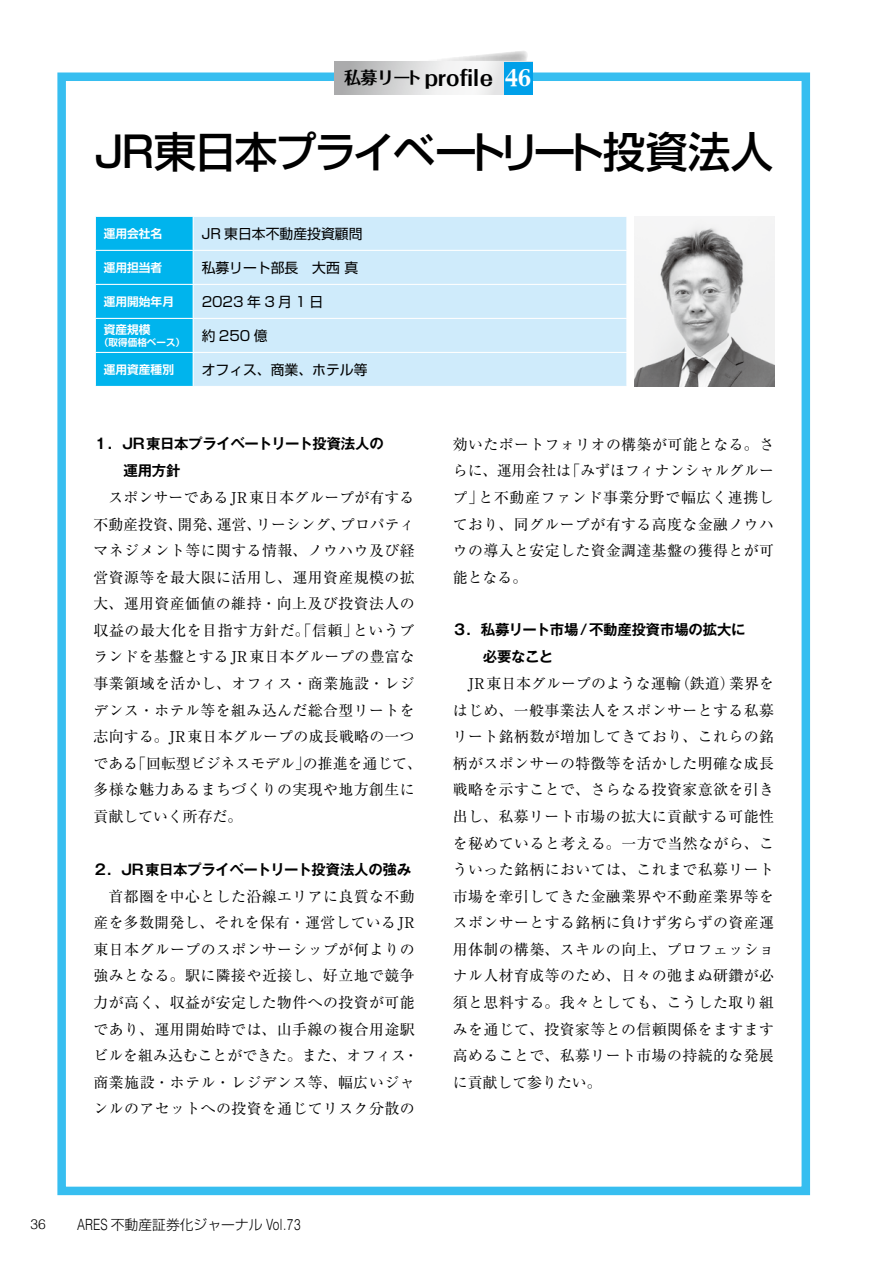
<style>
.page{position:relative;width:893px;height:1263px;background:#fff}
.page>*{position:absolute;margin:0;border:0;box-sizing:border-box;transform-origin:0 0}
.t1{font:500 42.45px "Shin Go Pro";letter-spacing:-.05em;color:#000}
.t2{font:700 21.3px "Folk Pro";color:#000}
.t3{font:14.85px/26.5px "Ryumin Pro";letter-spacing:.03em;color:#000;text-align:justify}
.t4{font:700 14.4px/26.5px "Gothic MB101 Pro De";letter-spacing:-.02em;color:#000}
.t5{font:13.8px "Shin Go Pro";color:#000}
.t6{font:300 13.8px "Shin Go Pro";color:#000}
.t7{font:13.8px "Shin Go Pro";letter-spacing:.25em;color:#000}
.t8{font:300 13.8px "Helvetica";color:#000}
.t9{font:700 11.7px "Shin Go Pro De";color:#fff}
.t10{font:700 9.6px "Shin Go Pro De";color:#fff}
.s1{font-size:16.95px}
.s2{font-family:"Capitals";font-weight:400;font-size:20.25px;color:#fff}
.s3{font-family:"Helvetica LT Std";font-size:15.45px}
</style>
<div class="page">
<div style="left:57px;top:72px;width:753px;height:1123px;border:9px solid #37bef0"></div>
<svg style="left:399px;top:51px;width:130px;height:11px"></svg>
<svg style="left:335px;top:62px;width:169px;height:33px"></svg>
<div style="left:504px;top:62px;width:28px;height:33px;background:#00a0e9"></div>
<img style="left:634px;top:216px;width:140px;height:170px">
<div style="left:96px;top:217px;width:97px;height:169px;background:#00b4ed"></div>
<div style="left:194px;top:217px;width:432px;height:169px;background:#cfebfb"></div>
<hr style="left:95px;top:250px;width:98px;height:1px;background:#fff">
<hr style="left:193px;top:250px;width:434px;height:1px;background:#fff">
<hr style="left:95px;top:284px;width:98px;height:1px;background:#fff">
<hr style="left:193px;top:284px;width:434px;height:1px;background:#fff">
<hr style="left:95px;top:318px;width:98px;height:1px;background:#fff">
<hr style="left:193px;top:318px;width:434px;height:1px;background:#fff">
<hr style="left:95px;top:352px;width:98px;height:1px;background:#fff">
<hr style="left:193px;top:352px;width:434px;height:1px;background:#fff">
<h2 class="t2" style="left:344px;top:59px;width:189px"><span class="s1">私募リート</span> profile <span class="s2">46</span></h2>
<h1 class="t1" style="left:94px;top:117px;width:681px">JR東日本プライベートリート投資法人</h1>
<p class="t9" style="left:104px;top:224px;width:60px">運用会社名</p>
<p class="t5" style="left:202px;top:222px;width:162px">JR 東日本不動産投資顧問</p>
<p class="t9" style="left:104px;top:258px;width:60px">運用担当者</p>
<p class="t5" style="left:202px;top:256px;width:158px">私募リート部長　大西真</p>
<p class="t9" style="left:104px;top:292px;width:72px">運用開始年月</p>
<p class="t7" style="left:202px;top:290px;width:123px">2023年3月1日</p>
<p class="t9" style="left:104px;top:320px;width:48px">資産規模</p>
<p class="t5" style="left:202px;top:222px;width:98px">●●●●●●●</p>
<p class="t5" style="left:202px;top:256px;width:98px">●●●●●●●</p>
<p class="t5" style="left:202px;top:290px;width:98px">●●●●●●●</p>
<p class="t5" style="left:202px;top:324px;width:98px">●●●●●●●</p>
<p class="t5" style="left:202px;top:358px;width:98px">●●●●●●●</p>
<p class="t10" style="left:99px;top:334px;width:170px">（取得価格ベース） <sup>約</sup> <sup>250</sup> <sup>億</sup></p>
<p class="t9" style="left:104px;top:360px;width:72px">運用資産種別</p>
<p class="t5" style="left:202px;top:358px;width:167px">オフィス、商業、ホテル等</p>
<p class="t4" style="left:123px;top:429px;width:262px;text-indent:-30px">１．JR東日本プライベートリート投資法人の運用方針</p>
<p class="t3" style="left:94px;top:483px;width:330px;text-align:left;text-indent:15px">スポンサーであるJR東日本グループが有する不動産投資、開発、運営、リーシング、プロパティマネジメント等に関する情報、ノウハウ及び経営資源等を最大限に活用し、運用資産規模の拡大、運用資産価値の維持・向上及び投資法人の収益の最大化を目指す方針だ。「信頼」というブランドを基盤とするJR東日本グループの豊富な事業領域を活かし、オフィス・商業施設・レジデンス・ホテル等を組み込んだ総合型リートを志向する。JR東日本グループの成長戦略の一つである「回転型ビジネスモデル」の推進を通じて、多様な魅力あるまちづくりの実現や地方創生に貢献していく所存だ。</p>
<p class="t4" style="left:93px;top:854px;width:320px">２．JR東日本プライベートリート投資法人の強み</p>
<p class="t3" style="left:94px;top:882px;width:326px;text-align:left;text-indent:15px">首都圏を中心とした沿線エリアに良質な不動産を多数開発し、それを保有・運営しているJR東日本グループのスポンサーシップが何よりの強みとなる。駅に隣接や近接し、好立地で競争力が高く、収益が安定した物件への投資が可能であり、運用開始時では、山手線の複合用途駅ビルを組み込むことができた。また、オフィス・商業施設・ホテル・レジデンス等、幅広いジャンルのアセットへの投資を通じてリスク分散の</p>
<p class="t3" style="left:453px;top:430px;width:323px">効いたポートフォリオの構築が可能となる。さらに、運用会社は「みずほフィナンシャルグループ」と不動産ファンド事業分野で幅広く連携しており、同グループが有する高度な金融ノウハウの導入と安定した資金調達基盤の獲得とが可能となる。</p>
<p class="t4" style="left:483px;top:615px;width:264px;text-indent:-30px">３．私募リート市場 /不動産投資市場の拡大に必要なこと</p>
<p class="t3" style="left:453px;top:669px;width:323px;text-indent:15px">JR東日本グループのような運輸（鉄道）業界をはじめ、一般事業法人をスポンサーとする私募リート銘柄数が増加してきており、これらの銘柄がスポンサーの特徴等を活かした明確な成長戦略を示すことで、さらなる投資家意欲を引き出し、私募リート市場の拡大に貢献する可能性を秘めていると考える。一方で当然ながら、こういった銘柄においては、これまで私募リート市場を牽引してきた金融業界や不動産業界等をスポンサーとする銘柄に負けず劣らずの資産運用体制の構築、スキルの向上、プロフェッショナル人材育成等のため、日々の弛まぬ研鑽が必須と思料する。我々としても、こうした取り組みを通じて、投資家等との信頼関係をますます高めることで、私募リート市場の持続的な発展に貢献して参りたい。</p>
<p class="t8" style="left:30px;top:1212px;width:17px">36</p>
<p class="t6" style="left:77px;top:1213px;width:225px"><span class="s3">ARES</span> 不動産証券化ジャーナル <span class="s3">Vol.73</span></p>
</div>
